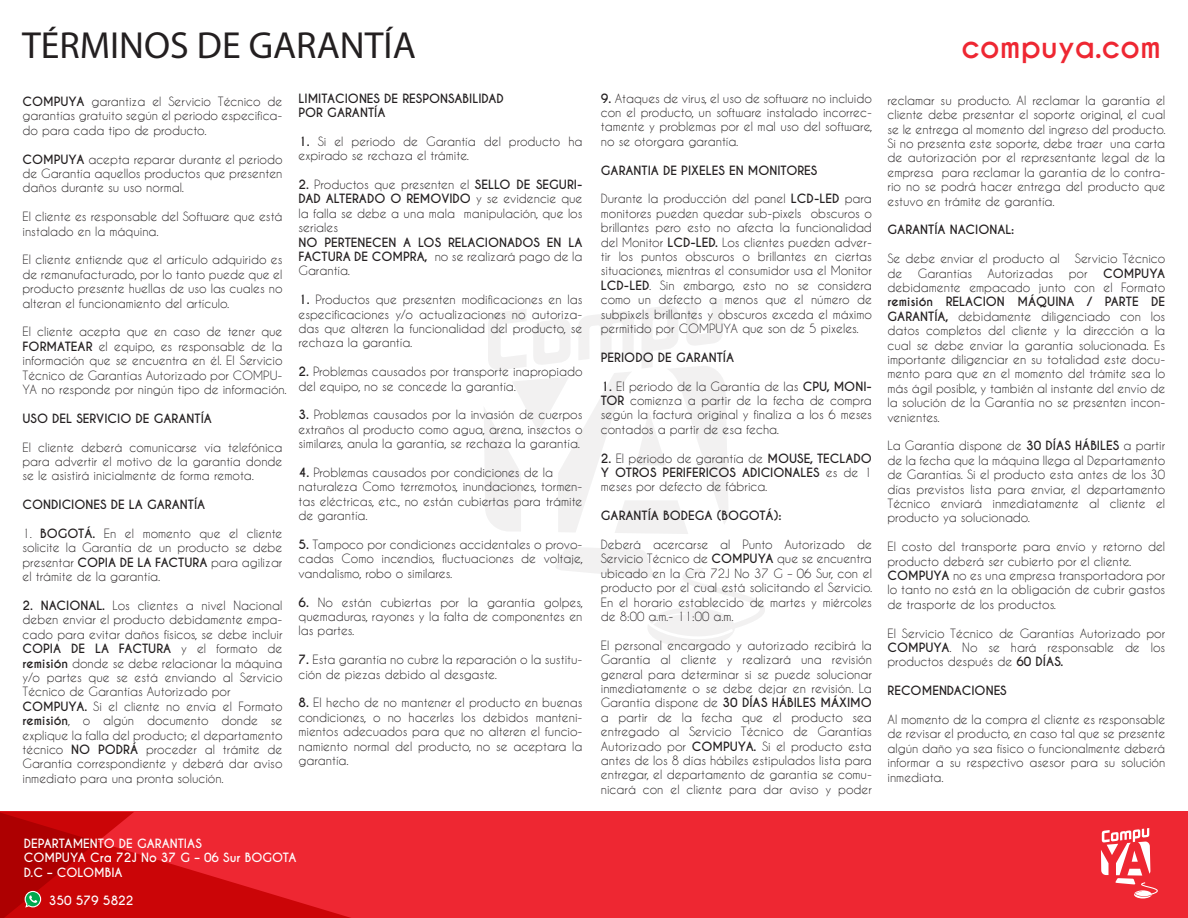
<style>
.page{position:relative;width:1188px;height:918px;background:#fff}
.page>*{position:absolute;margin:0;border:0;box-sizing:border-box;transform-origin:0 0}
.t1{font:37.8px "Myriad Pro";color:#231f20}
.t2{font:700 30.3px "Caviar Dreams";color:#ee2732}
.t3{font:12px/14.4px "Caviar Dreams";color:#231f20;text-align:justify}
.t4{font:700 12px/14.4px "Caviar Dreams";color:#231f20}
.t5{font:700 12px/14.4px "Caviar Dreams";color:#fff}
.s1{font-weight:700}
.s2{font-weight:400}
</style>
<div class="page">
<svg style="left:484px;top:370px;width:244px;height:208px"></svg>
<svg style="left:488px;top:299px;width:235px;height:71px"></svg>
<svg style="left:647px;top:567px;width:118px;height:80px"></svg>
<div style="left:0;top:812px;width:1188px;height:106px;background:#ee2732"></div>
<svg style="left:1101px;top:828px;width:57px;height:70px"></svg>
<svg style="left:0;top:812px;width:351px;height:106px"></svg>
<h1 class="t1" style="left:22px;top:22px;width:395px">TÉRMINOS DE GARANTÍA</h1>
<p class="t3" style="left:22px;top:94px;width:262px"><span class="s1">COMPUYA</span> garantiza el Servicio Técnico de garantías gratuito según el periodo especifica&shy;do para cada tipo de producto.</p>
<p class="t3" style="left:22px;top:152px;width:262px"><span class="s1">COMPUYA</span> acepta reparar durante el periodo de Garantía aquellos productos que presenten daños durante su uso normal.</p>
<p class="t3" style="left:22px;top:209px;width:262px">El cliente es responsable del Software que está instalado en la máquina.</p>
<p class="t3" style="left:22px;top:252px;width:262px">El cliente entiende que el artículo adquirido es de remanufacturado, por lo tanto puede que el producto presente huellas de uso las cuales no alteran el funcionamiento del artículo.</p>
<p class="t3" style="left:22px;top:324px;width:266px;text-align:left">El cliente acepta que en caso de tener que <span class="s1">FORMATEAR</span> el equipo, es responsable de la información que se encuentra en él. El Servicio Técnico de Garantías Autorizado por COMPU-YA no responde por ningún tipo de información.</p>
<p class="t4" style="left:22px;top:411px;width:191px">USO DEL SERVICIO DE GARANTÍA</p>
<p class="t3" style="left:22px;top:440px;width:262px">El cliente deberá comunicarse vía telefónica para advertir el motivo de la garantía donde se le asistirá inicialmente de forma remota.</p>
<p class="t4" style="left:22px;top:498px;width:184px">CONDICIONES DE LA GARANTÍA</p>
<p class="t3" style="left:22px;top:526px;width:262px">1. <span class="s1">BOGOTÁ.</span> En el momento que el cliente solicite la Garantía de un producto se debe presentar <span class="s1">COPIA DE LA FACTURA</span> para agilizar el trámite de la garantía.</p>
<p class="t3" style="left:23px;top:598px;width:262px;text-align:left"><span class="s1">2. NACIONAL.</span> Los clientes a nivel Nacional deben enviar el producto debidamente empa&shy;cado para evitar daños físicos, se debe incluir <span class="s1">COPIA DE LA FACTURA</span> y el formato de <span class="s1">remisión</span> donde se debe relacionar la máquina y/o partes que se está enviando al Servicio Técnico de Garantías Autorizado por <span class="s1">COMPUYA.</span> Si el cliente no envía el Formato <span class="s1">remisión</span>, o algún documento donde se explique la falla del producto; el departamento técnico <span class="s1">NO PODRÁ</span> proceder al trámite de Garantía correspondiente y deberá dar aviso inmediato para una pronta solución.</p>
<p class="t4" style="left:299px;top:91px;width:207px">LIMITACIONES DE RESPONSABILIDAD<br>POR GARANTÍA</p>
<p class="t3" style="left:299px;top:134px;width:286px"><span class="s1">1.</span> Si el periodo de Garantía del producto ha expirado se rechaza el trámite.</p>
<p class="t3" style="left:299px;top:177px;width:286px"><span class="s1">2.</span> Productos que presenten el <span class="s1">SELLO DE SEGURI-DAD ALTERADO O REMOVIDO</span> y se evidencie que la falla se debe a una mala manipulación, que los seriales</p>
<p class="t4" style="left:299px;top:235px;width:286px;text-align:justify">NO PERTENECEN A LOS RELACIONADOS EN LA FACTURA DE COMPRA, <span class="s2">no se realizará pago de la Garantía.</span></p>
<p class="t3" style="left:299px;top:292px;width:286px"><span class="s1">1.</span> Productos que presenten modificaciones en las especificaciones y/o actualizaciones no autoriza&shy;das que alteren la funcionalidad del producto, se rechaza la garantía.</p>
<p class="t3" style="left:299px;top:364px;width:285px"><span class="s1">2.</span> Problemas causados por transporte inapropiado del equipo, no se concede la garantía.</p>
<p class="t3" style="left:299px;top:407px;width:286px"><span class="s1">3.</span> Problemas causados por la invasión de cuerpos extraños al producto como agua, arena, insectos o similares, anula la garantía, se rechaza la garantía.</p>
<p class="t3" style="left:299px;top:465px;width:285px;text-align:left"><span class="s1">4.</span> Problemas causados por condiciones de la naturaleza Como terremotos, inundaciones, tormen&shy;tas eléctricas, etc., no están cubiertas para trámite de garantía.</p>
<p class="t3" style="left:299px;top:537px;width:286px"><span class="s1">5.</span> Tampoco por condiciones accidentales o provo&shy;cadas Como incendios, fluctuaciones de voltaje, vandalismo, robo o similares.</p>
<p class="t3" style="left:299px;top:595px;width:286px"><span class="s1">6.</span> No están cubiertas por la garantía golpes, quemaduras, rayones y la falta de componentes en las partes.</p>
<p class="t3" style="left:299px;top:652px;width:285px"><span class="s1">7.</span> Esta garantía no cubre la reparación o la sustitu&shy;ción de piezas debido al desgaste.</p>
<p class="t3" style="left:299px;top:695px;width:286px"><span class="s1">8.</span> El hecho de no mantener el producto en buenas condiciones, o no hacerles los debidos manteni&shy;mientos adecuados para que no alteren el funcio&shy;namiento normal del producto, no se aceptara la garantía.</p>
<p class="t5" style="left:24px;top:836px;width:274px">DEPARTAMENTO DE GARANTIAS<br>COMPUYA Cra 72J No 37 G – 06 Sur BOGOTA<br>D.C – COLOMBIA</p>
<p class="t5" style="left:49px;top:894px;width:86px">350 579 5822</p>
<p class="t3" style="left:601px;top:91px;width:273px"><span class="s1">9.</span> Ataques de virus, el uso de software no incluido con el producto, un software instalado incorrec&shy;tamente y problemas por el mal uso del software, no se otorgara garantía.</p>
<p class="t4" style="left:601px;top:163px;width:218px">GARANTIA DE PIXELES EN MONITORES</p>
<p class="t3" style="left:601px;top:191px;width:273px">Durante la producción del panel <span class="s1">LCD-LED</span> para monitores pueden quedar sub-pixels obscuros o brillantes pero esto no afecta la funcionalidad del Monitor <span class="s1">LCD-LED.</span> Los clientes pueden adver&shy;tir los puntos obscuros o brillantes en ciertas situaciones, mientras el consumidor usa el Monitor <span class="s1">LCD-LED</span>. Sin embargo, esto no se considera como un defecto a menos que el número de subpixels brillantes y obscuros exceda el máximo permitido por COMPUYA que son de 5 pixeles.</p>
<p class="t4" style="left:601px;top:350px;width:135px">PERIODO DE GARANTÍA</p>
<p class="t3" style="left:601px;top:379px;width:273px"><span class="s1">1.</span> El periodo de la Garantía de las <span class="s1">CPU, MONI-TOR</span> comienza a partir de la fecha de compra según la factura original y finaliza a los 6 meses contados a partir de esa fecha.</p>
<p class="t3" style="left:601px;top:451px;width:273px"><span class="s1">2.</span> El periodo de garantía de <span class="s1">MOUSE, TECLADO Y OTROS PERIFERICOS ADICIONALES</span> es de 1 meses por defecto de fábrica.</p>
<p class="t4" style="left:601px;top:509px;width:182px">GARANTÍA BODEGA (BOGOTÁ):</p>
<p class="t3" style="left:601px;top:537px;width:273px">Deberá acercarse al Punto Autorizado de Servicio Técnico de <span class="s1">COMPUYA</span> que se encuentra ubicado en la Cra 72J No 37 G – 06 Sur, con el producto por el cual está solicitando el Servicio.<br>En el horario establecido de martes y miércoles de 8:00 a.m.- 11:00 a.m.</p>
<p class="t3" style="left:601px;top:638px;width:273px">El personal encargado y autorizado recibirá la Garantía al cliente y realizará una revisión general para determinar si se puede solucionar inmediatamente o se debe dejar en revisión. La Garantía dispone de <span class="s1">30 DÍAS HÁBILES MÁXIMO </span>a partir de la fecha que el producto sea entregado al Servicio Técnico de Garantías Autorizado por <span class="s1">COMPUYA.</span> Si el producto esta antes de los 8 días hábiles estipulados lista para entregar, el departamento de garantia se comu&shy;nicará con el cliente para dar aviso y poder</p>
<h2 class="t2" style="left:962px;top:29px;width:201px">compuya.com</h2>
<p class="t3" style="left:888px;top:93px;width:280px">reclamar su producto. Al reclamar la garantía el cliente debe presentar el soporte original, el cual se le entrega al momento del ingreso del producto.<br>Si no presenta este soporte, debe traer una carta de autorización por el representante legal de la empresa para reclamar la garantía de lo contra&shy;rio no se podrá hacer entrega del producto que estuvo en trámite de garantía.</p>
<p class="t4" style="left:888px;top:223px;width:128px">GARANTÍA NACIONAL:</p>
<p class="t3" style="left:888px;top:251px;width:174px">Se debe enviar el producto al</p>
<p class="t3" style="left:1075px;top:251px;width:92px">Servicio Técnico</p>
<p class="t3" style="left:888px;top:266px;width:16px">de</p>
<p class="t3" style="left:918px;top:266px;width:56px">Garantías</p>
<p class="t3" style="left:987px;top:266px;width:67px">Autorizadas</p>
<p class="t3" style="left:1069px;top:266px;width:20px">por</p>
<p class="t4" style="left:1103px;top:266px;width:64px">COMPUYA</p>
<p class="t3" style="left:888px;top:280px;width:279px">debidamente empacado junto con el Formato</p>
<p class="t3" style="left:888px;top:295px;width:279px"><span class="s1">remisión RELACION MÁQUINA / PARTE DE GARANTÍA,</span> debidamente diligenciado con los datos completos del cliente y la dirección a la cual se debe enviar la garantía solucionada. Es importante diligenciar en su totalidad este docu&shy;mento para que en el momento del trámite sea lo más ágil posible, y también al instante del envío de la solución de la Garantía no se presenten incon&shy;venientes.</p>
<p class="t3" style="left:888px;top:439px;width:279px">La Garantía dispone de <span class="s1">30 DÍAS HÁBILES</span> a partir de la fecha que la máquina llega al Departamento de Garantías. Si el producto esta antes de los 30 días previstos lista para enviar, el departamento Técnico enviará inmediatamente al cliente el producto ya solucionado.</p>
<p class="t3" style="left:888px;top:539px;width:279px;text-align:left">El costo del transporte para envío y retorno del producto deberá ser cubierto por el cliente.<br><span class="s1">COMPUYA</span> no es una empresa transportadora por lo tanto no está en la obligación de cubrir gastos de trasporte de los productos.</p>
<p class="t3" style="left:888px;top:626px;width:279px">El Servicio Técnico de Garantías Autorizado por <span class="s1">COMPUYA</span>. No se hará responsable de los productos después de <span class="s1">60 DÍAS.</span></p>
<p class="t4" style="left:888px;top:684px;width:121px">RECOMENDACIONES</p>
<p class="t3" style="left:888px;top:712px;width:279px">Al momento de la compra el cliente es responsable de revisar el producto, en caso tal que se presente algún daño ya sea físico o funcionalmente deberá informar a su respectivo asesor para su solución inmediata.</p>
</div>
